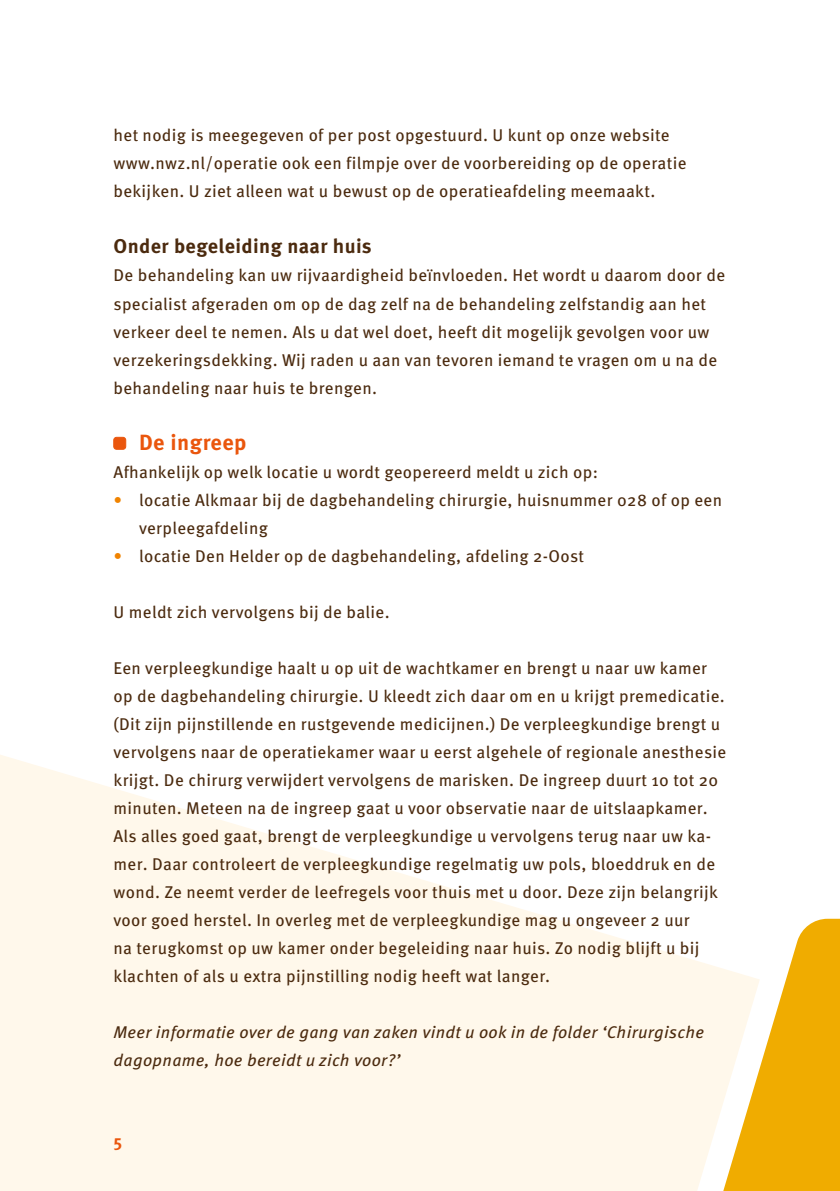
<style>
.page{position:relative;width:840px;height:1191px;background:#fff}
.page>*{position:absolute;margin:0;border:0;box-sizing:border-box;transform-origin:0 0}
.t1{font:700 22px "Meta Pro";letter-spacing:.02em;color:#ea560d}
.t2{font:700 20px "Meta Pro";letter-spacing:.02em;color:#4b2a0e}
.t3{font:17px/28px "Meta Pro";letter-spacing:.02em;color:#4b2a0e}
.t4{font:italic 17px/28px "Meta Pro";letter-spacing:.02em;color:#4b2a0e}
.t5{font:700 17px "Meta Pro";color:#ea560d}
.s1{color:#f08300}
</style>
<div class="page">
<svg style="left:0;top:755px;width:703px;height:436px;fill:#fff8eb"></svg>
<svg style="left:703px;top:918px;width:136px;height:273px"></svg>
<div style="left:114px;top:437px;width:12px;height:12px;background:#ea560d;border-radius:3px"></div>
<div style="left:113px;top:437px;width:13px;height:12px;border:1px solid #ea560d;border-radius:3px"></div>
<p class="t3" style="left:113px;top:120px;width:574px">het nodig is meegegeven of per post opgestuurd. U kunt op onze website www.nwz.nl/operatie ook een filmpje over de voorbereiding op de operatie bekijken. U ziet alleen wat u bewust op de operatieafdeling meemaakt.</p>
<p class="t2" style="left:113px;top:231px;width:260px">Onder begeleiding naar huis</p>
<p class="t3" style="left:113px;top:260px;width:612px">De behandeling kan uw rijvaardigheid beïnvloeden. Het wordt u daarom door de specialist afgeraden om op de dag zelf na de behandeling zelfstandig aan het verkeer deel te nemen. Als u dat wel doet, heeft dit mogelijk gevolgen voor uw verzekeringsdekking. Wij raden u aan van tevoren iemand te vragen om u na de behandeling naar huis te brengen.</p>
<p class="t1" style="left:139px;top:425px;width:109px">De ingreep</p>
<p class="t3" style="left:113px;top:456px;width:486px">Afhankelijk op welk locatie u wordt geopereerd meldt u zich op:</p>
<p class="t3" style="left:139px;top:484px;width:584px;text-indent:-26px"><span class="s1">•</span> locatie Alkmaar bij de dagbehandeling chirurgie, huisnummer 028 of op een verpleegafdeling</p>
<p class="t3" style="left:113px;top:540px;width:472px"><span class="s1">•</span> locatie Den Helder op de dagbehandeling, afdeling 2-Oost</p>
<p class="t3" style="left:113px;top:596px;width:277px">U meldt zich vervolgens bij de balie.</p>
<p class="t3" style="left:113px;top:652px;width:614px">Een verpleegkundige haalt u op uit de wachtkamer en brengt u naar uw kamer op de dagbehandeling chirurgie. U kleedt zich daar om en u krijgt premedicatie. (Dit zijn pijnstillende en rustgevende medicijnen.) De verpleegkundige brengt u vervolgens naar de operatiekamer waar u eerst algehele of regionale anesthesie krijgt. De chirurg verwijdert vervolgens de marisken. De ingreep duurt 10 tot 20 minuten. Meteen na de ingreep gaat u voor observatie naar de uitslaapkamer.<br>Als alles goed gaat, brengt de verpleegkundige u vervolgens terug naar uw ka&shy;mer. Daar controleert de verpleegkundige regelmatig uw pols, bloeddruk en de wond. Ze neemt verder de leefregels voor thuis met u door. Deze zijn belangrijk voor goed herstel. In overleg met de verpleegkundige mag u ongeveer 2 uur<br>na terugkomst op uw kamer onder begeleiding naar huis. Zo nodig blijft u bij klachten of als u extra pijnstilling nodig heeft wat langer.</p>
<p class="t4" style="left:113px;top:1016px;width:591px">Meer informatie over de gang van zaken vindt u ook in de folder ‘Chirurgische dagopname, hoe bereidt u zich voor?’</p>
<p class="t5" style="left:113px;top:1127px;width:10px">5</p>
</div>
